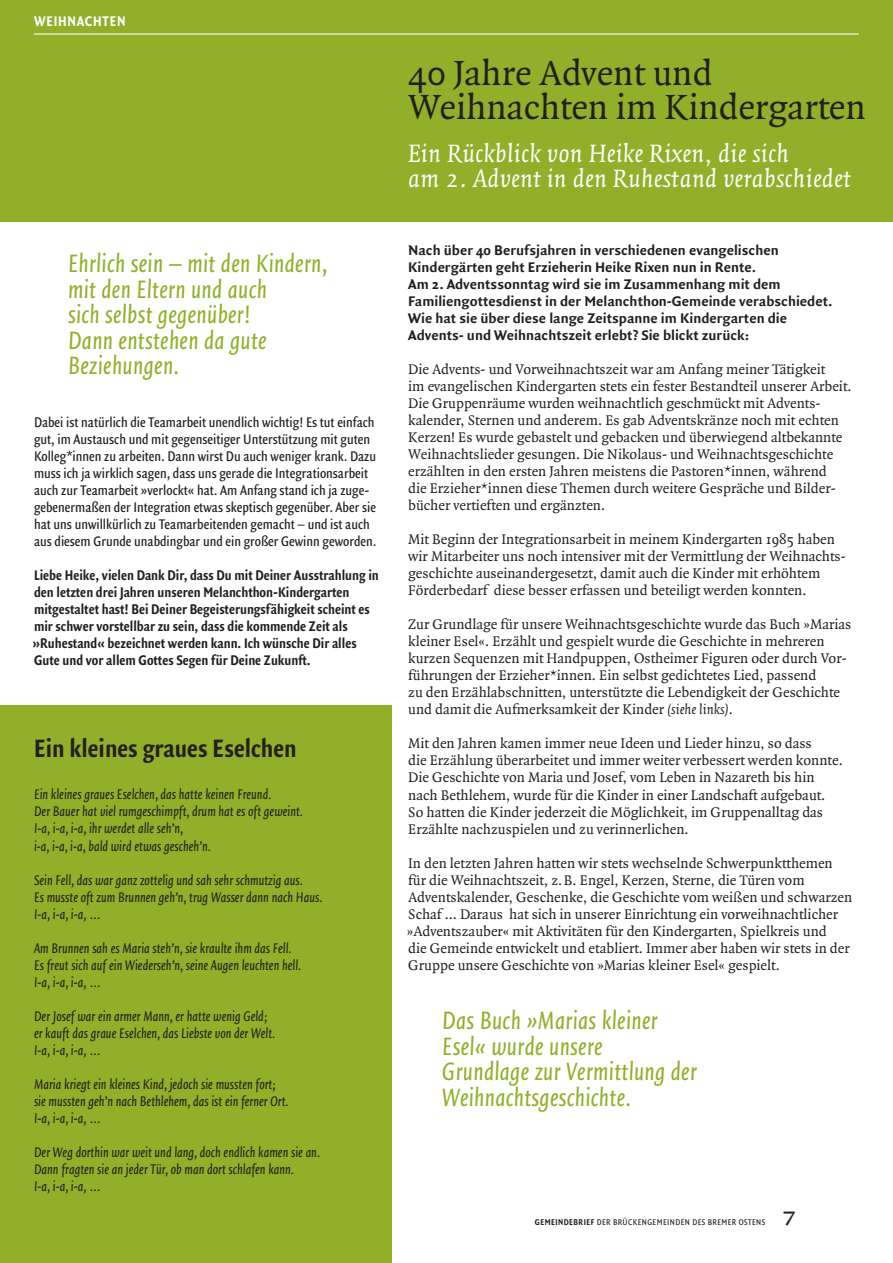
<style>
.page{position:relative;width:893px;height:1263px;background:#fff}
.page>*{position:absolute;margin:0;border:0;box-sizing:border-box;transform-origin:0 0}
.t1{font:37.5px/34px "Quadraat";color:#231f20}
.t2{font:italic 27px/25.5px "Quadraat Sans Con";letter-spacing:.01em;color:#92af2a}
.t3{font:italic 27px/25.5px "Quadraat";letter-spacing:.01em;color:#fff}
.t4{font:700 27px "Quadraat Sans Con";color:#231f20}
.t5{font:27px "Quadraat Small Caps";color:#231f20}
.t6{font:15px/17px "Quadraat";color:#231f20}
.t7{font:italic 15px/17px "Quadraat Sans Con";color:#231f20}
.t8{font:15px/17px "Quadraat Sans Con";color:#231f20}
.t9{font:700 15px/17px "Quadraat Sans Con";color:#231f20}
.t10{font:700 15px/17px "Quadraat Sans";color:#231f20}
.t11{font:700 15px "Quadraat Sans Con";letter-spacing:.05em;color:#fff}
.t12{font:9px "Quadraat Sans Con";letter-spacing:.05em;color:#231f20}
.s1{font-style:italic}
.s2{font-weight:700}
</style>
<div class="page">
<div style="left:0;top:706px;width:391px;height:557px;background:#92af2a"></div>
<div style="left:0;top:0;width:893px;height:221px;background:#92af2a"></div>
<hr style="left:34px;top:33px;width:825px;height:2px;background:#fff">
<p class="t11" style="left:34px;top:15px;width:93px">WEIHNACHTEN</p>
<h2 class="t2" style="left:68px;top:253px;width:261px">Ehrlich sein – mit den Kindern, mit den Eltern und auch<br>sich selbst gegenüber!<br>Dann entstehen da gute<br>Beziehungen.</h2>
<p class="t8" style="left:34px;top:414px;width:344px">Dabei ist natürlich die Teamarbeit unendlich wichtig! Es tut einfach gut, im Austausch und mit gegenseitiger Unterstützung mit guten Kolleg*innen zu arbeiten. Dann wirst Du auch weniger krank. Dazu muss ich ja wirklich sagen, dass uns gerade die Integrationsarbeit auch zur Teamarbeit »verlockt« hat. Am Anfang stand ich ja zuge - gebenermaßen der Integration etwas skeptisch gegenüber. Aber sie hat uns unwillkürlich zu Teamarbeitenden gemacht – und ist auch aus diesem Grunde unabdingbar und ein großer Gewinn geworden.</p>
<p class="t9" style="left:33px;top:568px;width:348px">Liebe Heike, vielen Dank Dir, dass Du mit Deiner Ausstrahlung in den letzten drei Jahren unseren Melanchthon-Kindergarten mitgestaltet hast! Bei Deiner Begeisterungsfähigkeit scheint es mir schwer vorstellbar zu sein, dass die kommende Zeit als »Ruhestand« bezeichnet werden kann. Ich wünsche Dir alles Gute und vor allem Gottes Segen für Deine Zukunft.</p>
<h2 class="t4" style="left:34px;top:737px;width:264px">Ein kleines graues Eselchen</h2>
<p class="t7" style="left:34px;top:787px;width:270px">Ein kleines graues Eselchen, das hatte keinen Freund.<br>Der Bauer hat viel rumgeschimpft, drum hat es oft geweint.<br>I-a, i-a, i-a, ihr werdet alle seh’n,<br>i-a, i-a, i-a, bald wird etwas gescheh’n.</p>
<p class="t7" style="left:34px;top:872px;width:290px">Sein Fell, das war ganz zottelig und sah sehr schmutzig aus.<br>Es musste oft zum Brunnen geh’n, trug Wasser dann nach Haus.<br>I-a, i-a, i-a, …</p>
<p class="t7" style="left:34px;top:940px;width:269px">Am Brunnen sah es Maria steh’n, sie kraulte ihm das Fell.<br>Es freut sich auf ein Wiederseh’n, seine Augen leuchten hell.<br>I-a, i-a, i-a, …</p>
<p class="t7" style="left:34px;top:1008px;width:243px">Der Josef war ein armer Mann, er hatte wenig Geld; er kauft das graue Eselchen, das Liebste von der Welt.<br>I-a, i-a, i-a, …</p>
<p class="t7" style="left:34px;top:1076px;width:256px">Maria kriegt ein kleines Kind, jedoch sie mussten fort; sie mussten geh’n nach Bethlehem, das ist ein ferner Ort.<br>I-a, i-a, i-a, …</p>
<p class="t7" style="left:34px;top:1144px;width:287px">Der Weg dorthin war weit und lang, doch endlich kamen sie an.<br>Dann fragten sie an jeder Tür, ob man dort schlafen kann.<br>I-a, i-a, i-a, …</p>
<h1 class="t1" style="left:408px;top:59px;width:459px">40 Jahre Advent und<br>Weihnachten im Kindergarten</h1>
<h2 class="t3" style="left:408px;top:142px;width:444px">Ein Rückblick von Heike Rixen, die sich<br>am 2. Advent in den Ruhestand verabschiedet</h2>
<p class="t10" style="left:408px;top:243px;width:426px">Nach über 40 Berufsjahren in verschiedenen evangelischen Kindergärten geht Erzieherin Heike Rixen nun in Rente.<br>Am 2. Adventssonntag wird sie im Zusammenhang mit dem Familiengottesdienst in der Melanchthon-Gemeinde verabschiedet.<br>Wie hat sie über diese lange Zeitspanne im Kindergarten die Advents- und Weihnachtszeit erlebt? Sie blickt zurück:</p>
<p class="t6" style="left:408px;top:362px;width:445px">Die Advents- und Vorweihnachtszeit war am Anfang meiner Tätigkeit<br>im evangelischen Kindergarten stets ein fester Bestandteil unserer Arbeit.<br>Die Gruppenräume wurden weihnachtlich geschmückt mit Advents - kalender, Sternen und anderem. Es gab Adventskränze noch mit echten Kerzen! Es wurde gebastelt und gebacken und überwiegend altbekannte Weihnachtslieder gesungen. Die Nikolaus- und Weihnachtsgeschichte erzählten in den ersten Jahren meistens die Pastoren*innen, während<br>die Erzieher*innen diese Themen durch weitere Gespräche und Bilder - bücher vertieften und ergänzten.</p>
<p class="t6" style="left:408px;top:532px;width:439px">Mit Beginn der Integrationsarbeit in meinem Kindergarten 1985 haben wir Mitarbeiter uns noch intensiver mit der Vermittlung der Weihnachts - geschichte auseinandergesetzt, damit auch die Kinder mit erhöhtem Förderbedarf diese besser erfassen und beteiligt werden konnten.</p>
<p class="t6" style="left:408px;top:617px;width:445px">Zur Grundlage für unsere Weihnachtsgeschichte wurde das Buch »Marias kleiner Esel«. Erzählt und gespielt wurde die Geschichte in mehreren kurzen Sequenzen mit Handpuppen, Ostheimer Figuren oder durch Vor&shy;führungen der Erzieher*innen. Ein selbst gedichtetes Lied, passend<br>zu den Erzählabschnitten, unterstützte die Lebendigkeit der Geschichte und damit die Aufmerksamkeit der Kinder <span class="s1">(siehe links)</span>.</p>
<p class="t6" style="left:408px;top:736px;width:436px">Mit den Jahren kamen immer neue Ideen und Lieder hinzu, so dass<br>die Erzählung überarbeitet und immer weiter verbessert werden konnte.<br>Die Geschichte von Maria und Josef, vom Leben in Nazareth bis hin nach Bethlehem, wurde für die Kinder in einer Landschaft aufgebaut.<br>So hatten die Kinder jederzeit die Möglichkeit, im Gruppenalltag das Erzählte nachzuspielen und zu verinnerlichen.</p>
<p class="t6" style="left:407px;top:855px;width:447px">In den letzten Jahren hatten wir stets wechselnde Schwerpunktthemen für die Weihnachtszeit, z.B. Engel, Kerzen, Sterne, die Türen vom Adventskalender, Geschenke, die Geschichte vom weißen und schwarzen Schaf … Daraus hat sich in unserer Einrichtung ein vorweihnachtlicher »Adventszauber« mit Aktivitäten für den Kindergarten, Spielkreis und<br>die Gemeinde entwickelt und etabliert. Immer aber haben wir stets in der Gruppe unsere Geschichte von »Marias kleiner Esel« gespielt.</p>
<h2 class="t2" style="left:442px;top:1010px;width:256px">Das Buch »Marias kleiner<br>Esel« wurde unsere<br>Grundlage zur Vermittlung der<br>Weihnachtsgeschichte.</h2>
<p class="t12" style="left:535px;top:1218px;width:232px"><span class="s2">GEMEINDEBRIEF</span> DER BRÜCKENGEMEINDEN DES BREMER OSTENS</p>
<h2 class="t5" style="left:782px;top:1199px;width:15px">7</h2>
</div>
